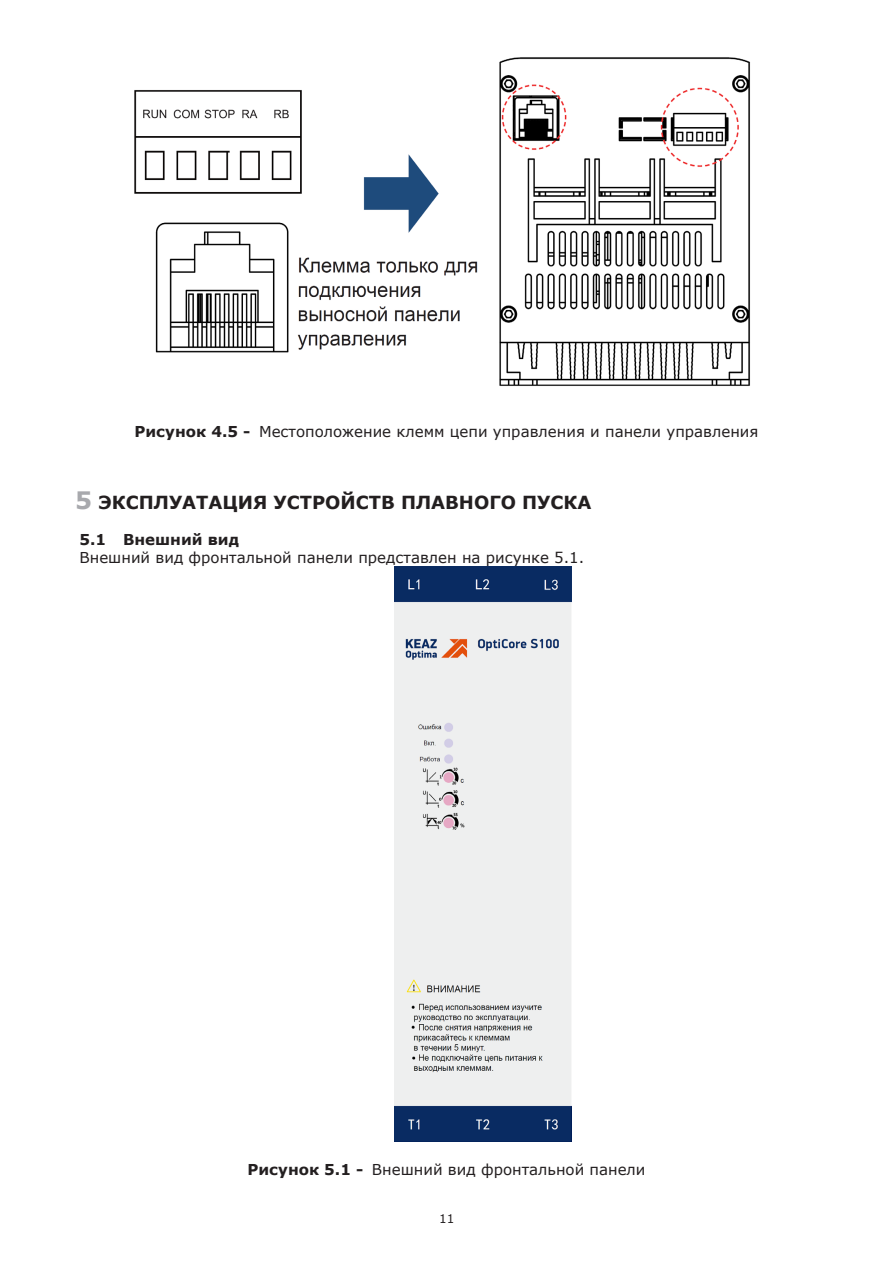
<style>
.page{position:relative;width:893px;height:1263px;background:#fff}
.page>*{position:absolute;margin:0;border:0;box-sizing:border-box;transform-origin:0 0}
.Заголовок_и_серая_бу{font:700 18px "Verdana";color:#231f20}
.Обычный{font:15px "Verdana";color:#231f20}
.t1{font:700 15px "Verdana";color:#231f20}
.t2{font:12px "Verdana";color:#231f20}
.s1{font-weight:700}
.s2{font-size:24px;color:#a8a9ad}
</style>
<div class="page">
<img style="left:134px;top:57px;width:616px;height:329px">
<img style="left:395px;top:567px;width:177px;height:574px">
<p class="Обычный" style="left:134px;top:421px;width:626px"><span class="s1">Рисунок 4.5 -</span> Местоположение клемм цепи управления и панели управления</p>
<p class="Заголовок_и_серая_бу" style="left:75px;top:489px;width:518px"><span class="s2">5</span> ЭКСПЛУАТАЦИЯ УСТРОЙСТВ ПЛАВНОГО ПУСКА</p>
<p class="t1" style="left:80px;top:528px;width:161px">5.1 Внешний вид</p>
<p class="Обычный" style="left:80px;top:547px;width:506px">Внешний вид фронтальной панели представлен на рисунке 5.1.</p>
<p class="Обычный" style="left:247px;top:1159px;width:400px"><span class="s1">Рисунок 5.1 -</span> Внешний вид фронтальной панели</p>
<p class="t2" style="left:439px;top:1210px;width:17px">11</p>
</div>
